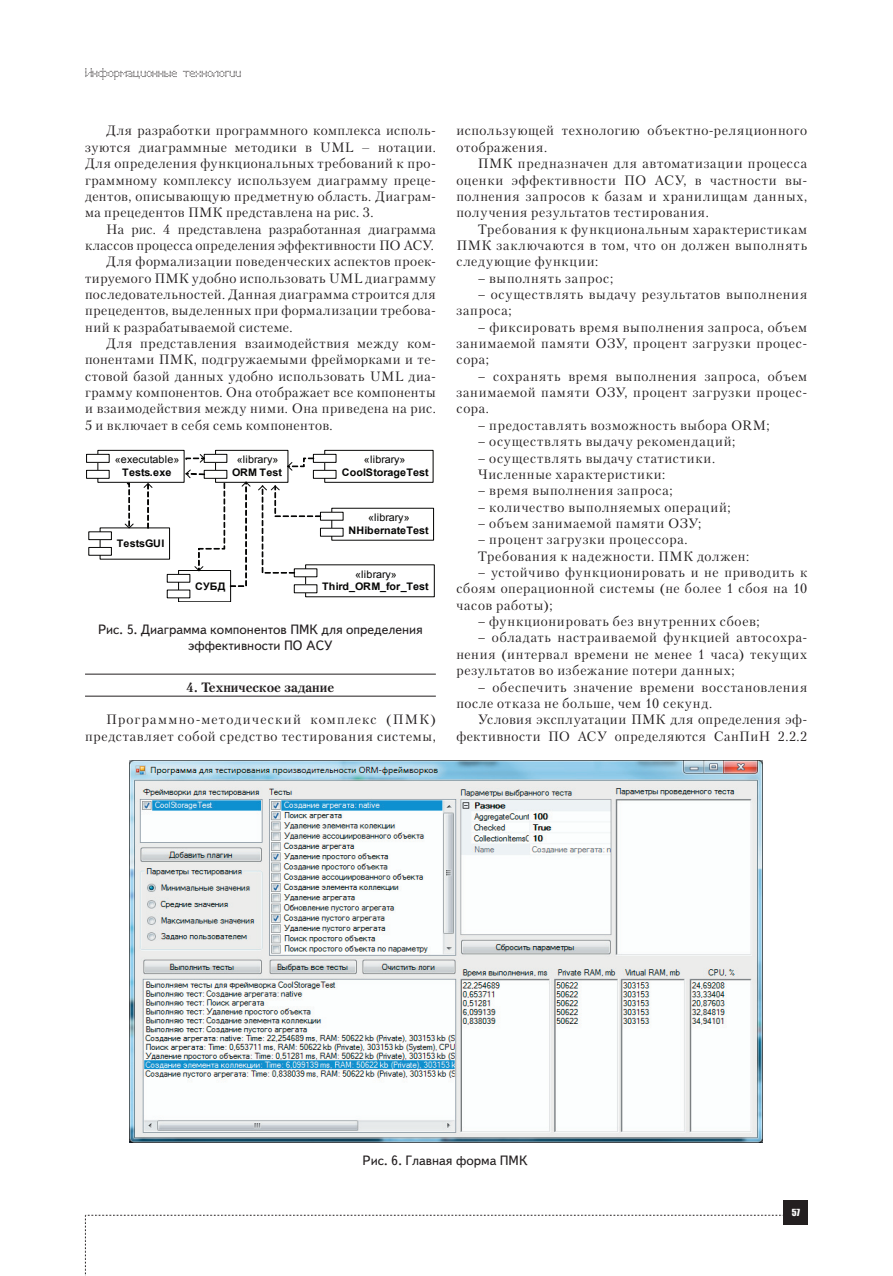
<style>
.page{position:relative;width:893px;height:1276px;background:#fff}
.page>*{position:absolute;margin:0;border:0;box-sizing:border-box;transform-origin:0 0}
.t1{font:13.5px/16.4px "Petersburg C";letter-spacing:.045em;color:#231f20;text-align:justify}
.t2{font:13.5px/16.2px "Text Book C";color:#231f20;text-align:center}
.t3{font:13.5px "Petersburg C";letter-spacing:.015em;color:#231f20}
.t4{font:13.5px "Petersburg C";letter-spacing:.02em;color:#231f20}
.t5{font:700 13.5px "Petersburg C";color:#231f20}
.t6{font:12px "Perfo";letter-spacing:.015em;color:#231f20}
.t7{font:700 10.35px "Arial";letter-spacing:.005em;color:#050504}
.t8{font:10.35px "Arial";letter-spacing:.005em;color:#050504}
.t9{font:9px "Impact";color:#fff}
.s1{font-family:"Minion Pro"}
</style>
<div class="page">
<svg style="left:85px;top:1215px;width:699px;height:61px"></svg>
<div style="left:784px;top:1200px;width:24px;height:25px;background:#231f20"></div>
<hr style="left:85px;top:674px;width:351px;height:1px;background:#231f20">
<hr style="left:85px;top:696px;width:351px;height:1px;background:#231f20">
<div style="left:178px;top:570px;width:53px;height:32px;border:1px solid #050504"></div>
<div style="left:167px;top:574px;width:23px;height:8px;background:#fff"></div>
<div style="left:167px;top:574px;width:23px;height:8px;border:1px solid #050504"></div>
<div style="left:167px;top:590px;width:23px;height:8px;background:#fff"></div>
<div style="left:325px;top:450px;width:108px;height:32px;border:1px solid #050504"></div>
<div style="left:313px;top:454px;width:23px;height:8px;background:#fff"></div>
<div style="left:313px;top:454px;width:23px;height:8px;border:1px solid #050504"></div>
<div style="left:313px;top:470px;width:23px;height:8px;background:#fff"></div>
<div style="left:313px;top:470px;width:23px;height:8px;border:1px solid #050504"></div>
<div style="left:98px;top:450px;width:86px;height:32px;border:1px solid #050504"></div>
<div style="left:87px;top:454px;width:22px;height:8px;background:#fff"></div>
<div style="left:86px;top:454px;width:23px;height:8px;border:1px solid #050504"></div>
<div style="left:87px;top:470px;width:22px;height:8px;background:#fff"></div>
<div style="left:86px;top:470px;width:23px;height:8px;border:1px solid #050504"></div>
<div style="left:89px;top:532px;width:23px;height:8px;border:1px solid #050504"></div>
<div style="left:89px;top:547px;width:23px;height:8px;border:1px solid #050504"></div>
<div style="left:215px;top:450px;width:73px;height:32px;border:1px solid #050504"></div>
<div style="left:204px;top:454px;width:23px;height:8px;background:#fff"></div>
<div style="left:204px;top:454px;width:23px;height:8px;border:1px solid #050504"></div>
<svg style="left:143px;top:483px;width:10px;height:46px"></svg>
<svg style="left:125px;top:482px;width:9px;height:46px"></svg>
<svg style="left:185px;top:454px;width:20px;height:9px"></svg>
<svg style="left:287px;top:457px;width:27px;height:14px"></svg>
<svg style="left:258px;top:485px;width:63px;height:89px"></svg>
<svg style="left:185px;top:469px;width:66px;height:118px"></svg>
<img style="left:129px;top:761px;width:634px;height:381px">
<p class="t6" style="left:85px;top:66px;width:158px">Информационные технологии</p>
<p class="t1" style="left:85px;top:122px;width:352px;text-indent:21px">Для разработки программного комплекса исполь&shy;зуются диаграммные методики в UML – нотации.<br>Для определения функциональных требований к про&shy;граммному комплексу используем диаграмму преце&shy;дентов, описывающую предметную область. Диаграм&shy;ма прецедентов ПМК представлена на рис. 3.</p>
<p class="t4" style="left:106px;top:221px;width:331px">На рис. 4 представлена разработанная диаграмма</p>
<p class="t3" style="left:85px;top:237px;width:350px">классов процесса определения эффективности ПО АСУ.</p>
<p class="t1" style="left:106px;top:253px;width:331px">Для формализации поведенческих аспектов проек-</p>
<p class="t1" style="left:85px;top:270px;width:352px">тируемого ПМК удобно использовать UML диаграмму</p>
<p class="t1" style="left:85px;top:286px;width:352px">последовательностей. Данная диаграмма строится для</p>
<p class="t1" style="left:85px;top:302px;width:352px">прецедентов, выделенных при формализации требова-</p>
<p class="t1" style="left:85px;top:319px;width:209px">ний к разрабатываемой системе.</p>
<p class="t1" style="left:106px;top:335px;width:331px">Для представления взаимодействия между ком-</p>
<p class="t1" style="left:85px;top:351px;width:352px">понентами ПМК, подгружаемыми фрейморками и те-</p>
<p class="t1" style="left:85px;top:368px;width:352px">стовой базой данных удобно использовать UML диа-</p>
<p class="t1" style="left:85px;top:384px;width:352px">грамму компонентов. Она отображает все компоненты</p>
<p class="t1" style="left:85px;top:400px;width:352px">и взаимодействия между ними. Она приведена на рис.</p>
<p class="t1" style="left:85px;top:417px;width:249px">5 и включает в себя семь компонентов.</p>
<p class="t8" style="left:115px;top:453px;width:66px">«executable»</p>
<p class="t7" style="left:122px;top:465px;width:51px">Tests.exe</p>
<p class="t8" style="left:237px;top:453px;width:43px">«library»</p>
<p class="t7" style="left:232px;top:465px;width:52px">ORM Test</p>
<p class="t8" style="left:364px;top:453px;width:43px">«library»</p>
<p class="t7" style="left:342px;top:465px;width:89px">CoolStorageTest</p>
<p class="t8" style="left:368px;top:511px;width:43px">«library»</p>
<p class="t7" style="left:348px;top:523px;width:82px">NHibernateTest</p>
<p class="t8" style="left:355px;top:567px;width:43px">«library»</p>
<p class="t7" style="left:322px;top:580px;width:108px">Third_ORM_for_Test</p>
<p class="t2" style="left:98px;top:622px;width:326px">Рис. 5. Диаграмма компонентов ПМК для определения эффективности ПО АСУ</p>
<p class="t5" style="left:187px;top:678px;width:149px">4. Техническое задание</p>
<p class="t1" style="left:85px;top:711px;width:352px;text-align:right">Программно-методический комплекс (ПМК) представляет собой средство тестирования системы,</p>
<p class="t7" style="left:117px;top:536px;width:49px">TestsGUI</p>
<p class="t7" style="left:195px;top:579px;width:32px">СУБД</p>
<p class="t1" style="left:456px;top:122px;width:352px">использующей технологию объектно-реляционного отображения.</p>
<p class="t1" style="left:456px;top:155px;width:352px;text-indent:21px">ПМК предназначен для автоматизации процесса оценки эффективности ПО АСУ, в частности вы&shy;полнения запросов к базам и хранилищам данных, получения результатов тестирования.</p>
<p class="t1" style="left:478px;top:220px;width:331px">Требования к функциональным характеристикам</p>
<p class="t1" style="left:456px;top:237px;width:352px">ПМК заключаются в том, что он должен выполнять</p>
<p class="t1" style="left:456px;top:253px;width:143px">следующие функции:</p>
<p class="t1" style="left:478px;top:270px;width:137px"><span class="s1">−</span> выполнять запрос;</p>
<p class="t1" style="left:478px;top:286px;width:331px"><span class="s1">−</span> осуществлять выдачу результатов выполнения</p>
<p class="t1" style="left:456px;top:302px;width:57px">запроса;</p>
<p class="t1" style="left:478px;top:319px;width:331px"><span class="s1">−</span> фиксировать время выполнения запроса, объем</p>
<p class="t1" style="left:456px;top:335px;width:352px">занимаемой памяти ОЗУ, процент загрузки процес-</p>
<p class="t1" style="left:456px;top:351px;width:34px">сора;</p>
<p class="t1" style="left:478px;top:368px;width:331px"><span class="s1">−</span> сохранять время выполнения запроса, объем</p>
<p class="t1" style="left:456px;top:384px;width:352px">занимаемой памяти ОЗУ, процент загрузки процес-</p>
<p class="t1" style="left:456px;top:400px;width:34px">сора.</p>
<p class="t1" style="left:478px;top:417px;width:294px"><span class="s1">−</span> предоставлять возможность выбора ORM;</p>
<p class="t1" style="left:478px;top:433px;width:259px"><span class="s1">−</span> осуществлять выдачу рекомендаций;</p>
<p class="t1" style="left:478px;top:449px;width:239px"><span class="s1">−</span> осуществлять выдачу статистики.</p>
<p class="t1" style="left:478px;top:466px;width:189px">Численные характеристики:</p>
<p class="t1" style="left:478px;top:482px;width:197px"><span class="s1">−</span> время выполнения запроса;</p>
<p class="t1" style="left:478px;top:498px;width:255px"><span class="s1">−</span> количество выполняемых операций;</p>
<p class="t1" style="left:478px;top:515px;width:225px"><span class="s1">−</span> объем занимаемой памяти ОЗУ;</p>
<p class="t1" style="left:478px;top:531px;width:211px"><span class="s1">−</span> процент загрузки процессора.</p>
<p class="t1" style="left:478px;top:547px;width:273px">Требования к надежности. ПМК должен:</p>
<p class="t1" style="left:478px;top:564px;width:331px"><span class="s1">−</span> устойчиво функционировать и не приводить к</p>
<p class="t1" style="left:456px;top:580px;width:352px">сбоям операционной системы (не более 1 сбоя на 10</p>
<p class="t1" style="left:456px;top:597px;width:98px">часов работы);</p>
<p class="t1" style="left:478px;top:613px;width:284px"><span class="s1">−</span> функционировать без внутренних сбоев;</p>
<p class="t1" style="left:478px;top:629px;width:331px"><span class="s1">−</span> обладать настраиваемой функцией автосохра-</p>
<p class="t1" style="left:456px;top:646px;width:352px">нения (интервал времени не менее 1 часа) текущих</p>
<p class="t1" style="left:456px;top:662px;width:280px">результатов во избежание потери данных;</p>
<p class="t1" style="left:478px;top:678px;width:331px"><span class="s1">−</span> обеспечить значение времени восстановления</p>
<p class="t1" style="left:456px;top:695px;width:257px">после отказа не больше, чем 10 секунд.</p>
<p class="t1" style="left:478px;top:711px;width:331px">Условия эксплуатации ПМК для определения эф-</p>
<p class="t1" style="left:456px;top:727px;width:352px">фективности ПО АСУ определяются СанПиН 2.2.2</p>
<p class="t2" style="left:363px;top:1152px;width:166px">Рис. 6. Главная форма ПМК</p>
<p class="t9" style="left:792px;top:1205px;width:10px">57</p>
</div>
